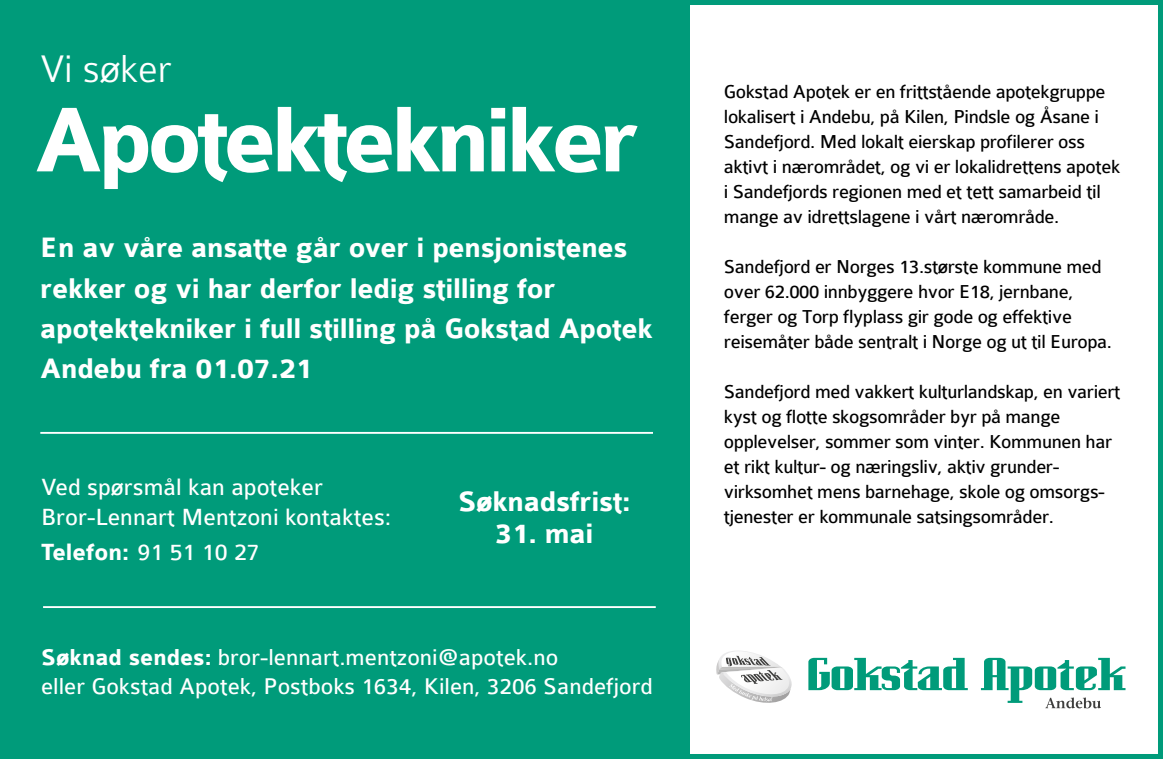
<style>
.page{position:relative;width:1163px;height:759px;background:#fff}
.page>*{position:absolute;margin:0;border:0;box-sizing:border-box;transform-origin:0 0}
.t1{font:700 98px "Colaborate";letter-spacing:-.05em;color:#fff}
.t2{font:300 41px "Colaborate";color:#fff}
.t3{font:700 30px/40px "Colaborate";letter-spacing:-.01em;color:#fff}
.t4{font:25px/30px "Colaborate";color:#fff}
.t5{font:700 25px "Colaborate";color:#fff}
.t6{font:24.25px/29.2px "Colaborate";color:#fff}
.t7{font:20px/25px "Colaborate";letter-spacing:-.02em;color:#000}
.s1{font-weight:400}
.s2{font-weight:700}
</style>
<div class="page">
<svg style="left:689px;top:0;width:473px;height:758px"></svg>
<div style="left:0;top:0;width:689px;height:758px;background:#009b7a"></div>
<hr style="left:40px;top:432px;width:613px;height:1px;background:#fff">
<hr style="left:43px;top:606px;width:612px;height:1px;background:#fff">
<svg style="left:715px;top:650px;width:78px;height:56px"></svg>
<svg style="left:808px;top:657px;width:159px;height:33px"></svg>
<svg style="left:980px;top:657px;width:145px;height:51px"></svg>
<h2 class="t2" style="left:40px;top:48px;width:133px">Vi søker</h2>
<h1 class="t1" style="left:34px;top:89px;width:606px">Apotektekniker</h1>
<h3 class="t3" style="left:40px;top:229px;width:614px">En av våre ansatte går over i pensjonistenes rekker og vi har derfor ledig stilling for apotektekniker i full stilling på Gokstad Apotek Andebu fra 01.07.21</h3>
<p class="t4" style="left:41px;top:472px;width:351px">Ved spørsmål kan apoteker<br>Bror-Lennart Mentzoni kontaktes:</p>
<p class="t5" style="left:41px;top:538px;width:220px">Telefon: <span class="s1">91 51 10 27</span></p>
<h3 class="t3" style="left:458px;top:482px;width:174px">Søknadsfrist:</h3>
<h3 class="t3" style="left:495px;top:514px;width:100px">31. mai</h3>
<p class="t6" style="left:41px;top:642px;width:613px"><span class="s2">Søknad sendes:</span> bror-lennart.mentzoni@apotek.no<br>eller Gokstad Apotek, Postboks 1634, Kilen, 3206 Sandefjord</p>
<p class="t7" style="left:723px;top:79px;width:398px">Gokstad Apotek er en frittstående apotekgruppe lokalisert i Andebu, på Kilen, Pindsle og Åsane i Sandefjord. Med lokalt eierskap profilerer oss aktivt i nærområdet, og vi er lokalidrettens apotek i Sandefjords regionen med et tett samarbeid til mange av idrettslagene i vårt nærområde.</p>
<p class="t7" style="left:723px;top:254px;width:389px">Sandefjord er Norges 13.største kommune med over 62.000 innbyggere hvor E18, jernbane, ferger og Torp flyplass gir gode og effektive reisemåter både sentralt i Norge og ut til Europa.</p>
<p class="t7" style="left:723px;top:379px;width:398px">Sandefjord med vakkert kulturlandskap, en variert kyst og flotte skogsområder byr på mange opplevelser, sommer som vinter. Kommunen har et rikt kultur- og næringsliv, aktiv grunder&shy;virksomhet mens barnehage, skole og omsorgs&shy;tjenester er kommunale satsingsområder.</p>
</div>
